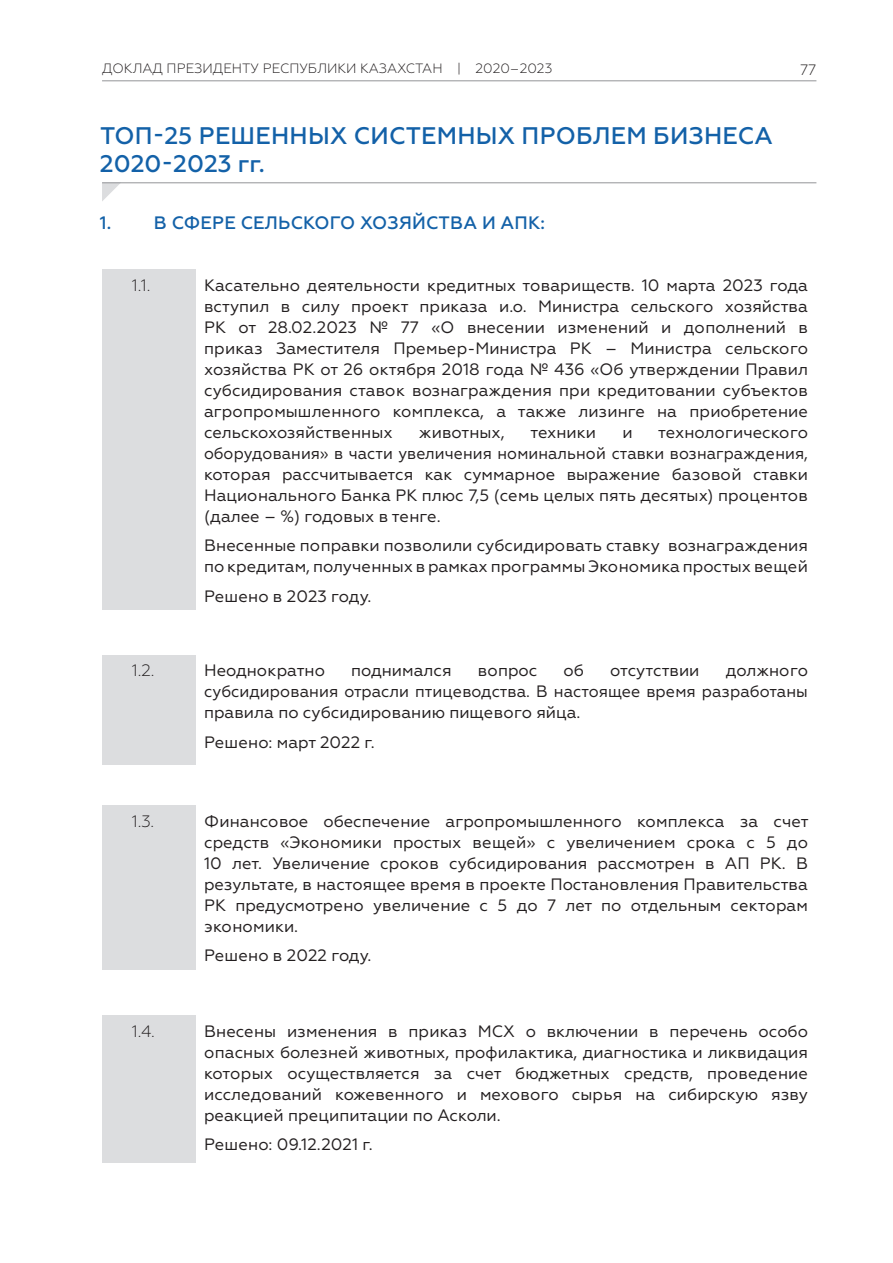
<style>
.page{position:relative;width:893px;height:1263px;background:#fff}
.page>*{position:absolute;margin:0;border:0;box-sizing:border-box;transform-origin:0 0}
.t1{font:500 24px "Geometria";letter-spacing:.01em;color:#1361a8}
.t2{font:500 18px "Geometria";letter-spacing:.01em;color:#1361a8}
.t3{font:16.5px/21px "Geometria";color:#231f20;text-align:justify}
.t4{font:300 16.5px "Geometria";color:#231f20}
.t5{font:300 15px "Geometria";color:#231f20}
.t6{font:300 13.5px "Geometria";color:#231f20}
</style>
<div class="page">
<hr style="left:102px;top:80px;width:714px;height:1px;background:#939598">
<svg style="left:102px;top:183px;width:19px;height:18px"></svg>
<hr style="left:102px;top:182px;width:714px;height:1px;background:#939598">
<div style="left:102px;top:1015px;width:714px;height:148px;background:#dcdddf"></div>
<div style="left:196px;top:1015px;width:620px;height:148px;background:#fff"></div>
<div style="left:102px;top:655px;width:714px;height:110px;background:#dcdddf"></div>
<div style="left:196px;top:655px;width:620px;height:110px;background:#fff"></div>
<div style="left:102px;top:805px;width:714px;height:164px;background:#dcdddf"></div>
<div style="left:196px;top:805px;width:620px;height:164px;background:#fff"></div>
<div style="left:102px;top:269px;width:714px;height:341px;background:#dcdddf"></div>
<div style="left:196px;top:269px;width:620px;height:341px;background:#fff"></div>
<p class="t6" style="left:102px;top:61px;width:452px">ДОКЛАД ПРЕЗИДЕНТУ РЕСПУБЛИКИ КАЗАХСТАН | 2020–2023</p>
<p class="t5" style="left:800px;top:61px;width:18px">77</p>
<p class="t1" style="left:100px;top:121px;width:674px">ТОП-25 РЕШЕННЫХ СИСТЕМНЫХ ПРОБЛЕМ БИЗНЕСА</p>
<p class="t1" style="left:100px;top:150px;width:166px">2020-2023 гг.</p>
<p class="t2" style="left:100px;top:212px;width:446px">1. В СФЕРЕ СЕЛЬСКОГО ХОЗЯЙСТВА И АПК:</p>
<p class="t4" style="left:132px;top:275px;width:20px">1.1.</p>
<p class="t3" style="left:204px;top:274px;width:605px">Касательно деятельности кредитных товариществ. 10 марта 2023 года вступил в силу проект приказа и.о. Министра сельского хозяйства РК от 28.02.2023 № 77 «О внесении изменений и дополнений в приказ Заместителя Премьер-Министра РК – Министра сельского хозяйства РК от 26 октября 2018 года № 436 «Об утверждении Правил субсидирования ставок вознаграждения при кредитовании субъектов агропромышленного комплекса, а также лизинге на приобретение сельскохозяйственных</p>
<p class="t3" style="left:204px;top:421px;width:605px;text-indent:454px">технологического оборудования» в части увеличения номинальной ставки вознаграждения, которая рассчитывается как суммарное выражение базовой ставки Национального Банка РК плюс 7,5 (семь целых пять десятых) процентов (далее – %) годовых в тенге.</p>
<p class="t3" style="left:204px;top:535px;width:605px">Внесенные поправки позволили субсидировать ставку вознаграждения по кредитам, полученных в рамках программы Экономика простых вещей</p>
<p class="t3" style="left:204px;top:585px;width:169px">Решено в 2023 году.</p>
<p class="t3" style="left:419px;top:421px;width:87px">животных,</p>
<p class="t3" style="left:530px;top:421px;width:67px">техники</p>
<p class="t3" style="left:622px;top:421px;width:12px">и</p>
<p class="t4" style="left:132px;top:661px;width:24px">1.2.</p>
<p class="t3" style="left:204px;top:660px;width:122px">Неоднократно</p>
<p class="t3" style="left:351px;top:660px;width:102px">поднимался</p>
<p class="t3" style="left:478px;top:660px;width:61px">вопрос</p>
<p class="t3" style="left:564px;top:660px;width:22px">об</p>
<p class="t3" style="left:610px;top:660px;width:91px">отсутствии</p>
<p class="t3" style="left:204px;top:660px;width:605px;text-indent:522px">должного субсидирования отрасли птицеводства. В настоящее время разработаны правила по субсидированию пищевого яйца.</p>
<p class="t3" style="left:204px;top:732px;width:172px">Решено: март 2022 г.</p>
<p class="t4" style="left:132px;top:811px;width:24px">1.3.</p>
<p class="t3" style="left:204px;top:810px;width:606px">Финансовое обеспечение агропромышленного комплекса за счет средств «Экономики простых вещей» с увеличением срока с 5 до 10 лет. Увеличение сроков субсидирования рассмотрен в АП РК. В результате, в настоящее время в проекте Постановления Правительства РК предусмотрено увеличение с 5 до 7 лет по отдельным секторам экономики.</p>
<p class="t3" style="left:204px;top:945px;width:169px">Решено в 2022 году.</p>
<p class="t4" style="left:132px;top:1021px;width:25px">1.4.</p>
<p class="t3" style="left:204px;top:1020px;width:605px">Внесены изменения в приказ МСХ о включении в перечень особо опасных болезней животных, профилактика, диагностика и ликвидация которых осуществляется за счет бюджетных средств, проведение исследований кожевенного и мехового сырья на сибирскую язву реакцией преципитации по Асколи.</p>
<p class="t3" style="left:204px;top:1134px;width:170px">Решено: 09.12.2021 г.</p>
</div>
